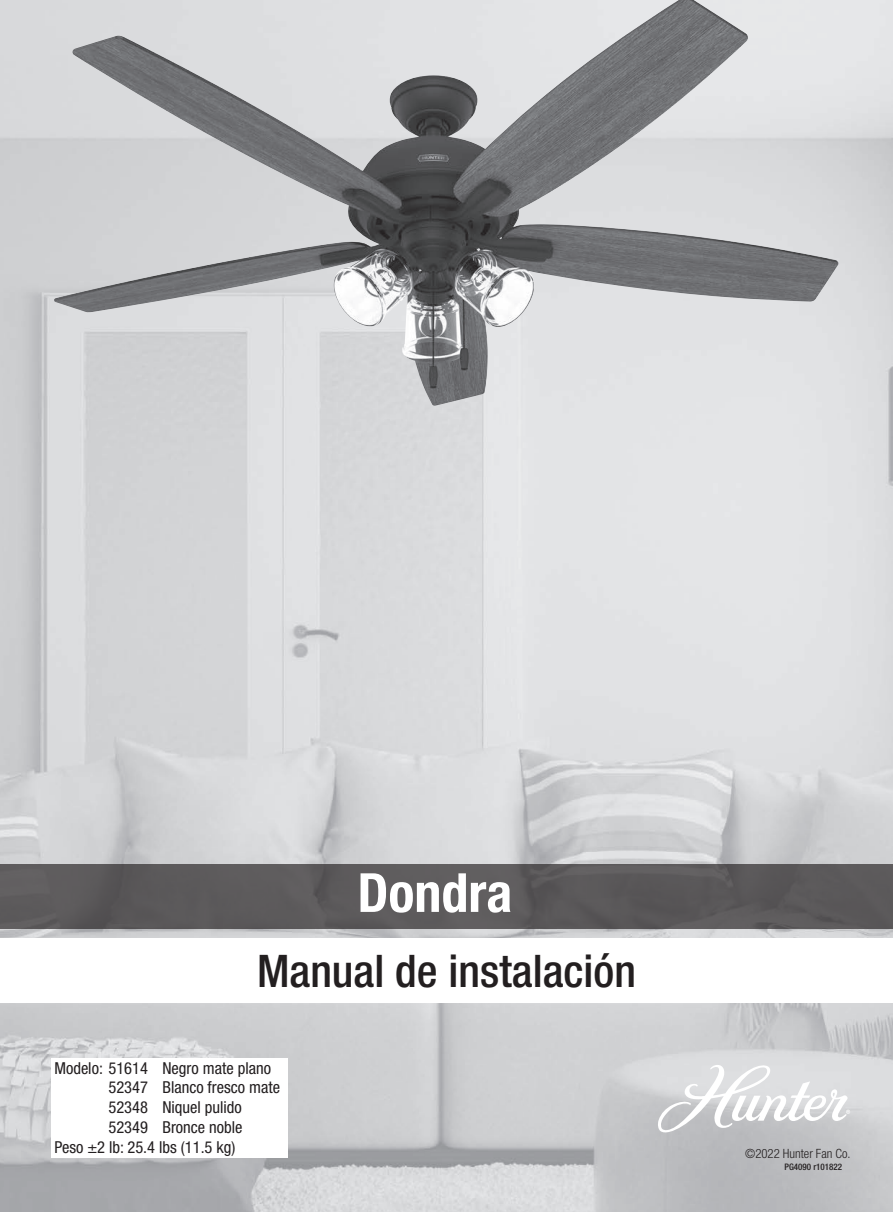
<style>
.page{position:relative;width:893px;height:1212px;background:#fff}
.page>*{position:absolute;margin:0;border:0;box-sizing:border-box;transform-origin:0 0}
.t1{font:700 condensed 54px "Helvetica Neue LT Std";color:#fff}
.t2{font:500 condensed 45px "Helvetica Neue LT Std";color:#231f20}
.t3{font:condensed 16.5px "Helvetica Neue LT Std";color:#231f20}
.t4{font:300 condensed 12.75px "Helvetica Neue LT Std";color:#231f20}
.t5{font:500 condensed 9px "Helvetica Neue LT Std";color:#231f20}
</style>
<div class="page">
<img style="left:0;top:0;width:893px;height:1212px">
<div style="left:0;top:939px;width:893px;height:64px;background:#fff"></div>
<svg style="left:658px;top:1065px;width:192px;height:67px"></svg>
<div style="left:0;top:864px;width:893px;height:64px;background:#5c5a5b"></div>
<div style="left:51px;top:1058px;width:237px;height:100px;background:#fff"></div>
<img style="left:54px;top:0;width:785px;height:406px">
<p class="t1" style="left:357px;top:860px;width:156px">Dondra</p>
<p class="t2" style="left:257px;top:944px;width:380px">Manual de instalación</p>
<p class="t3" style="left:54px;top:1058px;width:218px">Modelo: 51614 Negro mate plano</p>
<p class="t3" style="left:108px;top:1078px;width:173px">52347 Blanco fresco mate</p>
<p class="t3" style="left:108px;top:1098px;width:135px">52348 Niquel pulido</p>
<p class="t3" style="left:108px;top:1117px;width:136px">52349 Bronce noble</p>
<p class="t3" style="left:54px;top:1137px;width:183px">Peso ±2 lb: 25.4 lbs (11.5 kg)</p>
<p class="t4" style="left:745px;top:1146px;width:107px">©2022 Hunter Fan Co.</p>
<p class="t5" style="left:784px;top:1161px;width:59px">PG4090 r101822</p>
</div>
